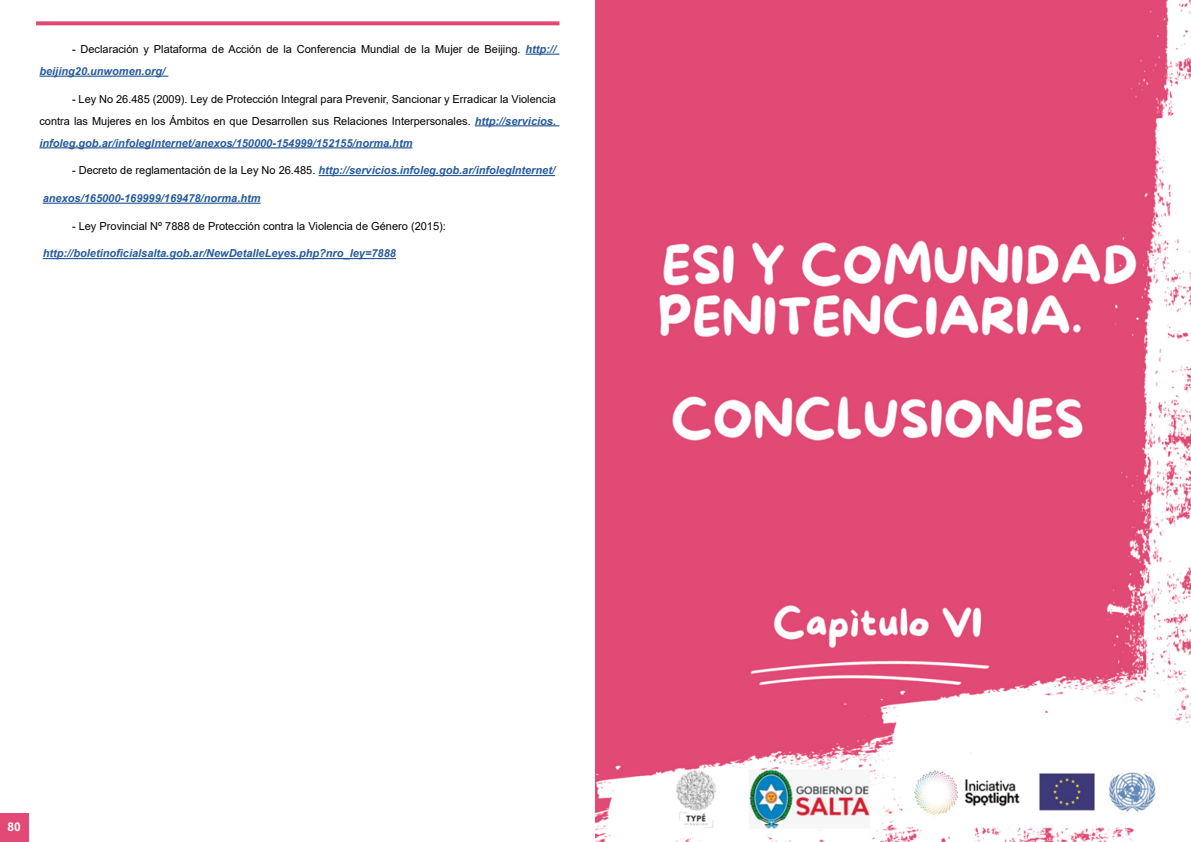
<style>
.page{position:relative;width:1191px;height:842px;background:#fff}
.page>*{position:absolute;margin:0;border:0;box-sizing:border-box;transform-origin:0 0}
.t1{font:700 12px "Arial";color:#fff}
.t2{font:11px/22px "Arial";color:#000}
.t3{font:italic 700 11px "Arial";color:#275b9b}
.s1{font-weight:700;font-style:italic;color:#275b9b}
.s2{font-weight:400;font-style:normal;color:#000}
</style>
<div class="page">
<svg style="left:36px;top:21px;width:523px;height:4px;background:#e55881"></svg>
<div style="left:0;top:814px;width:28px;height:28px;background:#e34976"></div>
<hr style="left:525px;top:54px;width:34px;height:1px;background:#275b9b">
<hr style="left:39px;top:76px;width:129px;height:1px;background:#275b9b">
<hr style="left:475px;top:125px;width:84px;height:1px;background:#275b9b">
<hr style="left:39px;top:147px;width:373px;height:1px;background:#275b9b">
<hr style="left:318px;top:175px;width:237px;height:1px;background:#275b9b">
<hr style="left:43px;top:203px;width:217px;height:1px;background:#275b9b">
<hr style="left:43px;top:258px;width:353px;height:1px;background:#275b9b">
<img style="left:595px;top:0;width:596px;height:842px">
<p class="t2" style="left:39px;top:38px;width:518px;text-indent:33px">- Declaración y Plataforma de Acción de la Conferencia Mundial de la Mujer de Beijing. <span class="s1">http:// beijing20.unwomen.org/</span></p>
<p class="t2" style="left:39px;top:88px;width:518px;text-align:justify;text-indent:33px">- Ley No 26.485 (2009). Ley de Protección Integral para Prevenir, Sancionar y Erradicar la Violencia contra las Mujeres en los Ámbitos en que Desarrollen sus Relaciones Interpersonales. <span class="s1">http://servicios. infoleg.gob.ar/infolegInternet/anexos/150000-154999/152155/norma.htm</span></p>
<p class="t3" style="left:72px;top:163px;width:484px"><span class="s2">- Decreto de reglamentación de la Ley No 26.485.</span> http://servicios.infoleg.gob.ar/infolegInternet/</p>
<p class="t3" style="left:43px;top:191px;width:219px">anexos/165000-169999/169478/norma.htm</p>
<p class="t2" style="left:72px;top:215px;width:375px">- Ley Provincial Nº 7888 de Protección contra la Violencia de Género (2015):</p>
<p class="t3" style="left:43px;top:246px;width:355px">http://boletinoficialsalta.gob.ar/NewDetalleLeyes.php?nro_ley=7888</p>
<p class="t1" style="left:7px;top:818px;width:15px">80</p>
</div>
